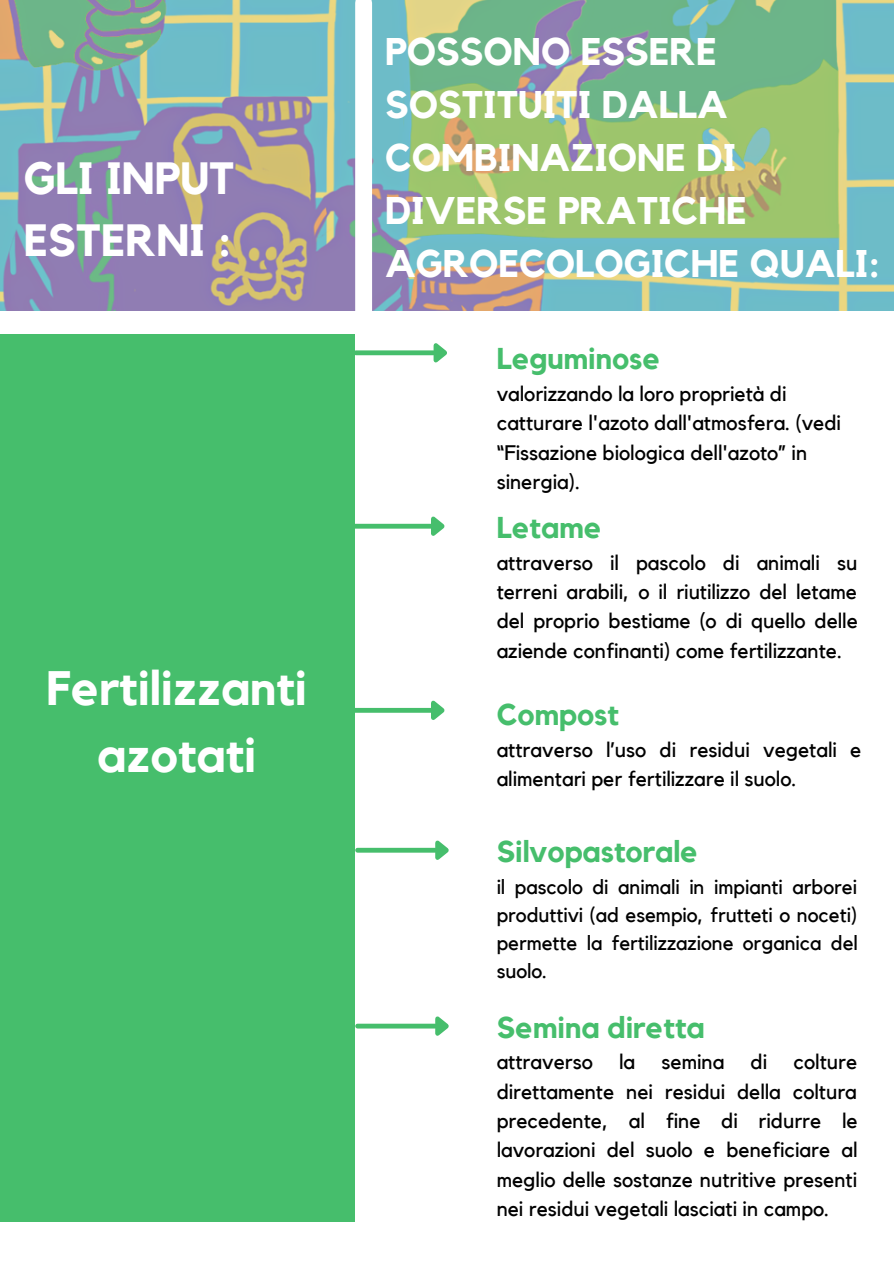
<style>
.page{position:relative;width:894px;height:1264px;background:#fff}
.page>*{position:absolute;margin:0;border:0;box-sizing:border-box;transform-origin:0 0}
.t1{font:700 48.15px/66.8px "Kollektif";color:#fff;text-align:center}
.t2{font:700 45px/61.9px "Kollektif";color:#fff}
.t3{font:700 38.4px/52.9px "Kollektif";color:#fff}
.t4{font:700 30px "Kollektif";color:#46be6c}
.t5{font:21px/29.2px "Kollektif";color:#000;text-align:justify}
.t6{font:20.4px/28.2px "Kollektif";color:#000;text-align:justify}
</style>
<div class="page">
<img style="left:0;top:0;width:892px;height:311px">
<div style="left:0;top:334px;width:355px;height:888px;background:#46be6c"></div>
<hr style="left:353px;top:524px;width:78px;height:4px;background:#46be6c">
<svg style="left:427px;top:516px;width:18px;height:20px"></svg>
<hr style="left:353px;top:708px;width:78px;height:4px;background:#46be6c">
<svg style="left:427px;top:700px;width:18px;height:20px"></svg>
<div style="left:357px;top:847px;width:78px;height:5px;background:#46be6c"></div>
<svg style="left:431px;top:840px;width:18px;height:20px"></svg>
<div style="left:357px;top:1023px;width:78px;height:5px;background:#46be6c"></div>
<svg style="left:431px;top:1016px;width:18px;height:20px"></svg>
<div style="left:355px;top:3px;width:17px;height:334px;background:#fff"></div>
<div style="left:355px;top:350px;width:78px;height:5px;background:#46be6c"></div>
<svg style="left:429px;top:343px;width:18px;height:20px"></svg>
<p class="t2" style="left:24px;top:149px;width:212px">GLI INPUT<br>ESTERNI :</p>
<p class="t1" style="left:46px;top:657px;width:262px">Fertilizzanti azotati</p>
<p class="t3" style="left:385px;top:27px;width:496px">POSSONO ESSERE<br>SOSTITUITI DALLA<br>COMBINAZIONE DI<br>DIVERSE PRATICHE<br>AGROECOLOGICHE QUALI:</p>
<p class="t4" style="left:496px;top:345px;width:165px">Leguminose</p>
<p class="t5" style="left:496px;top:380px;width:345px;text-align:left">valorizzando la loro proprietà di catturare l'azoto dall'atmosfera. (vedi “Fissazione biologica dell'azoto” in sinergia).</p>
<p class="t4" style="left:496px;top:514px;width:106px">Letame</p>
<p class="t5" style="left:496px;top:548px;width:362px">attraverso il pascolo di animali su terreni arabili, o il riutilizzo del letame del proprio bestiame (o di quello delle aziende confinanti) come fertilizzante.</p>
<p class="t4" style="left:496px;top:700px;width:124px">Compost</p>
<p class="t5" style="left:496px;top:735px;width:366px">attraverso l’uso di residui vegetali e alimentari per fertilizzare il suolo.</p>
<p class="t4" style="left:496px;top:838px;width:203px">Silvopastorale</p>
<p class="t6" style="left:496px;top:873px;width:362px">il pascolo di animali in impianti arborei produttivi (ad esempio, frutteti o noceti) permette la fertilizzazione organica del suolo.</p>
<p class="t4" style="left:496px;top:1013px;width:209px">Semina diretta</p>
<p class="t5" style="left:496px;top:1048px;width:98px">attraverso</p>
<p class="t5" style="left:619px;top:1048px;width:18px">la</p>
<p class="t5" style="left:661px;top:1048px;width:64px">semina</p>
<p class="t5" style="left:750px;top:1048px;width:18px">di</p>
<p class="t5" style="left:496px;top:1048px;width:362px;text-indent:297px">colture direttamente nei residui della coltura precedente, al fine di ridurre le lavorazioni del suolo e beneficiare al meglio delle sostanze nutritive presenti nei residui vegetali lasciati in campo.</p>
</div>
